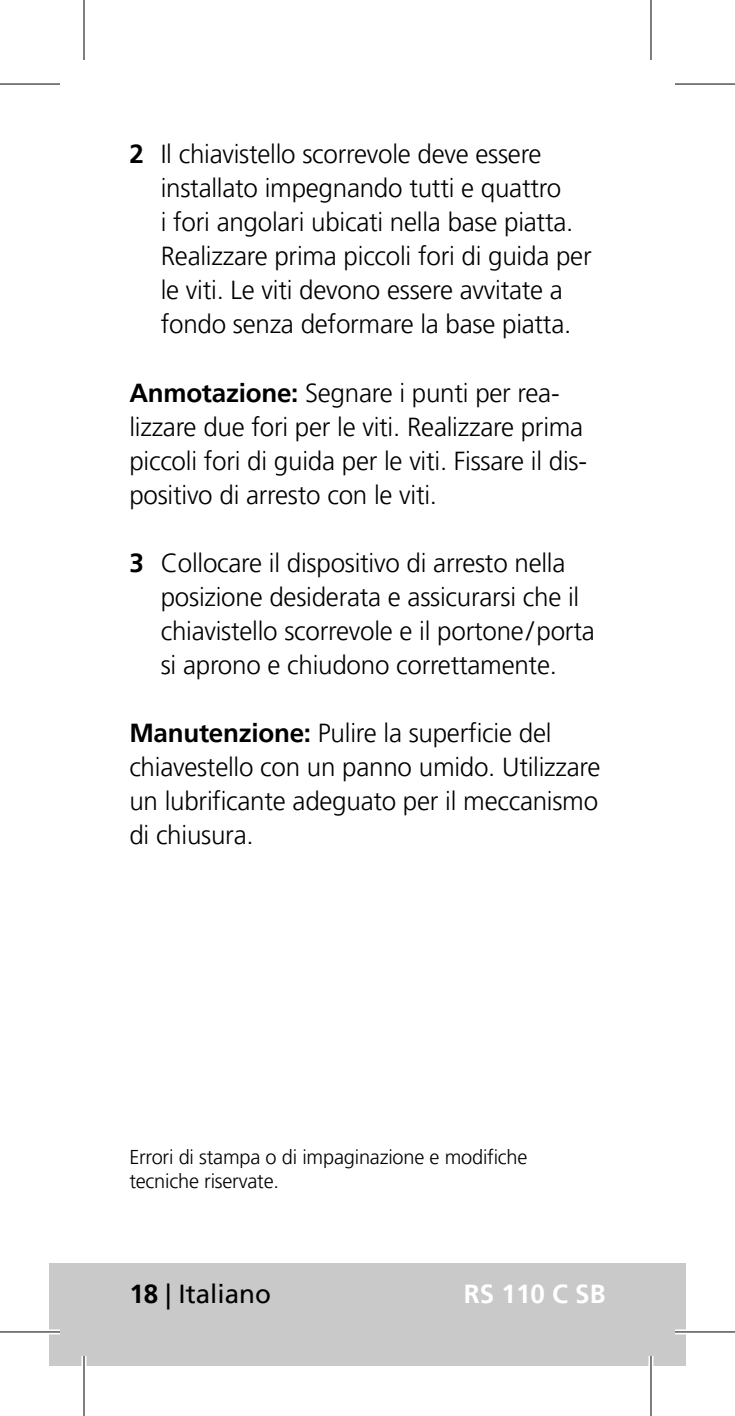
<style>
.page{position:relative;width:735px;height:1416px;background:#fff}
.page>*{position:absolute;margin:0;border:0;box-sizing:border-box;transform-origin:0 0}
._02_Fließtext{font:300 26px/34px "Frutiger LT Pro";letter-spacing:-.01em;color:#000}
.t1{font:26px "Frutiger LT Pro";color:#000}
.t2{font:700 26px "Frutiger LT Pro";color:#fff}
.Fußzeile{font:300 20px/24px "Frutiger LT Pro";letter-spacing:-.01em;color:#000}
.s1{font-weight:700}
</style>
<div class="page">
<div style="left:50px;top:1263px;width:635px;height:102px;background:#c9c9c9"></div>
<svg style="left:0;top:1329px;width:60px;height:5px"></svg>
<svg style="left:675px;top:1329px;width:60px;height:5px"></svg>
<hr style="left:82px;top:1355px;width:4px;height:60px;background:#fff">
<div style="left:648px;top:1355px;width:5px;height:60px;background:#fff"></div>
<hr style="left:0;top:83px;width:60px;height:2px;background:#000">
<hr style="left:675px;top:83px;width:60px;height:2px;background:#000">
<hr style="left:0;top:1331px;width:60px;height:1px;background:#000">
<hr style="left:675px;top:1331px;width:60px;height:1px;background:#000">
<hr style="left:83px;top:0;width:2px;height:60px;background:#000">
<hr style="left:83px;top:1355px;width:2px;height:60px;background:#000">
<hr style="left:650px;top:0;width:2px;height:60px;background:#000">
<hr style="left:650px;top:1355px;width:2px;height:60px;background:#000">
<p class="_02_Fließtext" style="left:161px;top:138px;width:432px;text-indent:-31px"><span class="s1">2</span> Il chiavistello scorrevole deve essere installato impegnando tutti e quattro<br>i fori angolari ubicati nella base piatta.<br>Realizzare prima piccoli fori di guida per le viti. Le viti devono essere avvitate a fondo senza deformare la base piatta.</p>
<p class="_02_Fließtext" style="left:129px;top:375px;width:459px"><span class="s1">Anmotazione:</span> Segnare i punti per rea&shy;lizzare due fori per le viti. Realizzare prima piccoli fori di guida per le viti. Fissare il dis&shy;positivo di arresto con le viti.</p>
<p class="_02_Fließtext" style="left:161px;top:545px;width:435px;text-indent:-31px"><span class="s1">3</span> Collocare il dispositivo di arresto nella posizione desiderata e assicurarsi che il chiavistello scorrevole e il portone/porta si aprono e chiudono correttamente.</p>
<p class="_02_Fließtext" style="left:129px;top:715px;width:473px"><span class="s1">Manutenzione:</span> Pulire la superficie del chiavestello con un panno umido. Utilizzare un lubrificante adeguato per il meccanismo di chiusura.</p>
<p class="Fußzeile" style="left:129px;top:1144px;width:400px">Errori di stampa o di impaginazione e modifiche tecniche riservate.</p>
<p class="t1" style="left:129px;top:1278px;width:143px"><span class="s1">18</span> | Italiano</p>
<p class="t2" style="left:464px;top:1278px;width:143px">RS 110 C SB</p>
</div>
